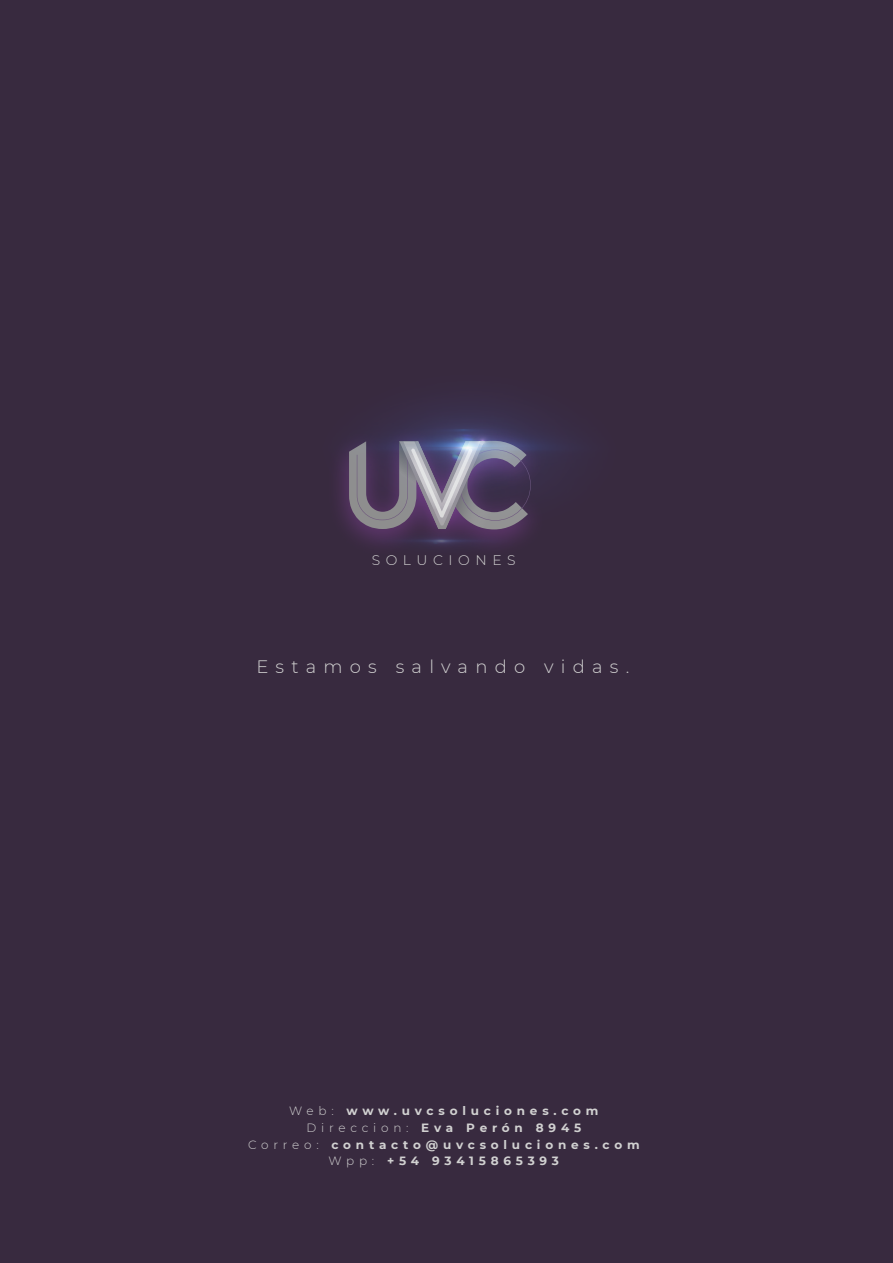
<style>
.page{position:relative;width:893px;height:1263px;background:#382a3f}
.page>*{position:absolute;margin:0;border:0;box-sizing:border-box;transform-origin:0 0}
.t1{font:300 18px "Montserrat";letter-spacing:.4em;color:#d1d1d1}
.t2{font:300 13.95px "Montserrat";letter-spacing:.4em;color:#d1d1d1}
.t3{font:700 12px/16.6px "Montserrat";letter-spacing:.4em;color:#d1d1d1;text-align:center}
.s1{font-weight:300}
</style>
<div class="page">
<img style="left:338px;top:406px;width:239px;height:89px">
<img style="left:339px;top:495px;width:192px;height:52px">
<p class="t2" style="left:372px;top:550px;width:146px">SOLUCIONES</p>
<h1 class="t1" style="left:256px;top:655px;width:374px">Estamos salvando vidas.</h1>
<p class="t3" style="left:248px;top:1102px;width:393px"><span class="s1">Web:</span> www.uvcsoluciones.com<br><span class="s1">Direccion:</span> Eva Perón 8945<br><span class="s1">Correo:</span> contacto@uvcsoluciones.com<br><span class="s1">Wpp:</span> +54 93415865393</p>
</div>
